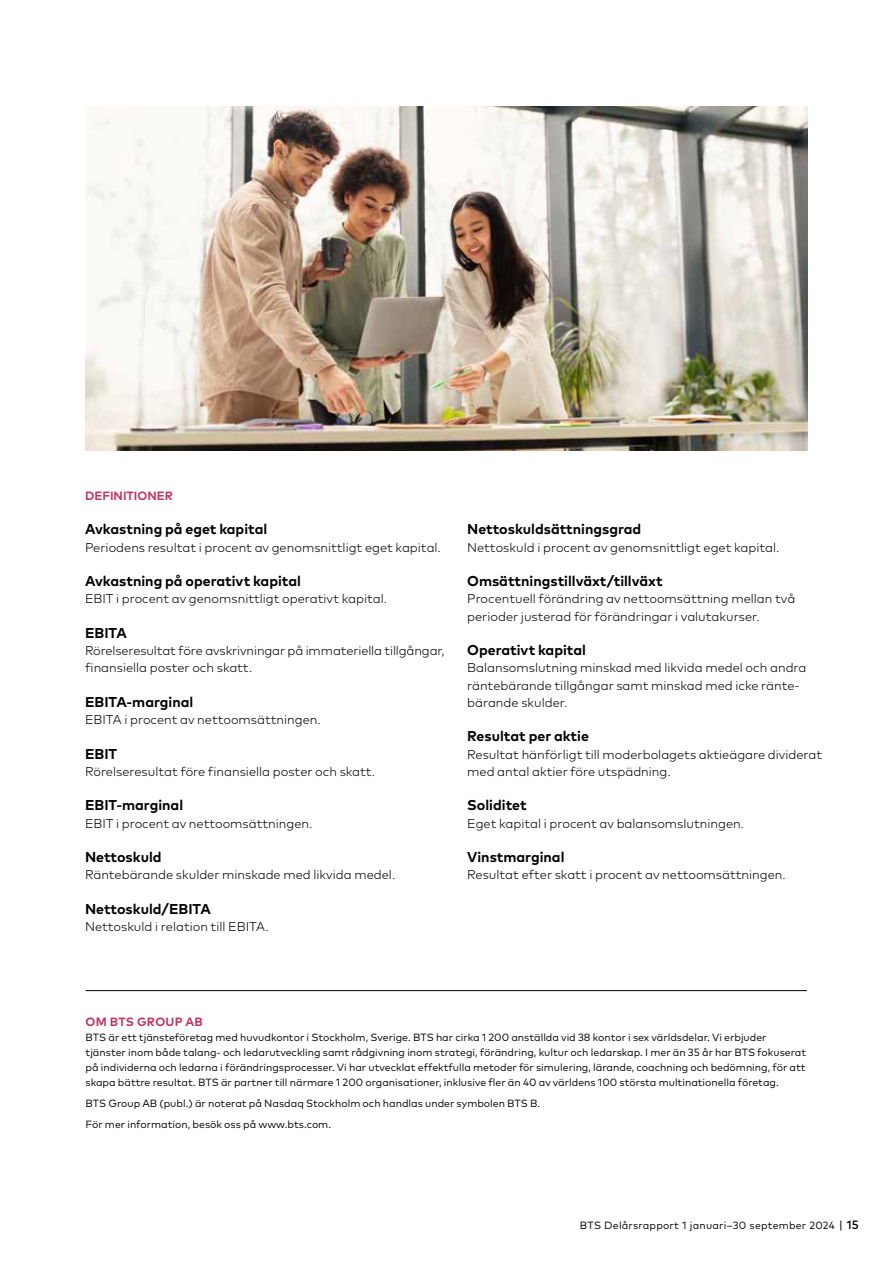
<style>
.page{position:relative;width:893px;height:1263px;background:#fff}
.page>*{position:absolute;margin:0;border:0;box-sizing:border-box;transform-origin:0 0}
.t1{font:700 14.25px "Mark OT";color:#000}
.t2{font:300 12.75px/17.2px "Mark OT";color:#000}
.t3{font:700 12px "Mark OT";color:#c13662}
.t4{font:700 12px "Mark OT";letter-spacing:.025em;color:#c13662}
.t5{font:10.5px/15px "Mark OT";color:#000}
.t6{font:10.5px "Mark OT";letter-spacing:.02em;color:#000}
.s1{font-size:12px}
.s2{font-weight:500;font-size:12px}
</style>
<div class="page">
<hr style="left:86px;top:990px;width:721px;height:1px;background:#000">
<img style="left:85px;top:106px;width:723px;height:345px">
<p class="t3" style="left:85px;top:488px;width:89px">DEFINITIONER</p>
<p class="t1" style="left:85px;top:520px;width:184px">Avkastning på eget kapital</p>
<p class="t2" style="left:85px;top:538px;width:357px">Periodens resultat i procent av genomsnittligt eget kapital.</p>
<p class="t1" style="left:85px;top:572px;width:218px">Avkastning på operativt kapital</p>
<p class="t2" style="left:85px;top:590px;width:304px">EBIT i procent av genomsnittligt operativt kapital.</p>
<p class="t1" style="left:85px;top:623px;width:43px">EBITA</p>
<p class="t2" style="left:85px;top:642px;width:361px">Rörelseresultat före avskrivningar på immateriella tillgångar, finansiella poster och skatt.</p>
<p class="t1" style="left:85px;top:692px;width:110px">EBITA-marginal</p>
<p class="t2" style="left:85px;top:711px;width:237px">EBITA i procent av nettoomsättningen.</p>
<p class="t1" style="left:85px;top:744px;width:34px">EBIT</p>
<p class="t2" style="left:85px;top:763px;width:292px">Rörelseresultat före finansiella poster och skatt.</p>
<p class="t1" style="left:85px;top:796px;width:100px">EBIT-marginal</p>
<p class="t2" style="left:85px;top:814px;width:229px">EBIT i procent av nettoomsättningen.</p>
<p class="t1" style="left:85px;top:848px;width:78px">Nettoskuld</p>
<p class="t2" style="left:85px;top:866px;width:312px">Räntebärande skulder minskade med likvida medel.</p>
<p class="t1" style="left:85px;top:899px;width:127px">Nettoskuld/EBITA</p>
<p class="t2" style="left:85px;top:918px;width:185px">Nettoskuld i relation till EBITA.</p>
<p class="t1" style="left:467px;top:520px;width:176px">Nettoskuldsättningsgrad</p>
<p class="t2" style="left:467px;top:538px;width:314px">Nettoskuld i procent av genomsnittligt eget kapital.</p>
<p class="t1" style="left:467px;top:572px;width:197px">Omsättningstillväxt/tillväxt</p>
<p class="t2" style="left:467px;top:590px;width:330px">Procentuell förändring av nettoomsättning mellan två perioder justerad för förändringar i valutakurser.</p>
<p class="t1" style="left:467px;top:641px;width:120px">Operativt kapital</p>
<p class="t2" style="left:467px;top:659px;width:341px">Balansomslutning minskad med likvida medel och andra räntebärande tillgångar samt minskad med icke ränte&shy;bärande skulder.</p>
<p class="t1" style="left:467px;top:727px;width:123px">Resultat per aktie</p>
<p class="t2" style="left:467px;top:745px;width:356px">Resultat hänförligt till moderbolagets aktieägare dividerat med antal aktier före utspädning.</p>
<p class="t1" style="left:467px;top:796px;width:61px">Soliditet</p>
<p class="t2" style="left:467px;top:814px;width:278px">Eget kapital i procent av balansomslutningen.</p>
<p class="t1" style="left:467px;top:848px;width:99px">Vinstmarginal</p>
<p class="t2" style="left:467px;top:866px;width:320px">Resultat efter skatt i procent av nettoomsättningen.</p>
<p class="t4" style="left:86px;top:1013px;width:119px">OM BTS GROUP AB</p>
<p class="t5" style="left:86px;top:1029px;width:722px">BTS är ett tjänsteföretag med huvudkontor i Stockholm, Sverige. BTS har cirka 1 200 anställda vid 38 kontor i sex världsdelar. Vi erbjuder tjänster inom både talang- och ledarutveckling samt rådgivning inom strategi, förändring, kultur och ledarskap. I mer än 35 år har BTS fokuserat på individerna och ledarna i förändringsprocesser. Vi har utvecklat effektfulla metoder för simulering, lärande, coachning och bedömning, för att skapa bättre resultat. BTS är partner till närmare 1 200 organisationer, inklusive fler än 40 av världens 100 största multinationella företag.</p>
<p class="t5" style="left:86px;top:1092px;width:456px;line-height:21.5px">BTS Group AB (publ.) är noterat på Nasdaq Stockholm och handlas under symbolen BTS B.<br>För mer information, besök oss på www.bts.com.</p>
<p class="t6" style="left:580px;top:1218px;width:280px">BTS Delårsrapport 1 januari–30 september 2024 <span class="s1">|</span> <span class="s2">15</span></p>
</div>
